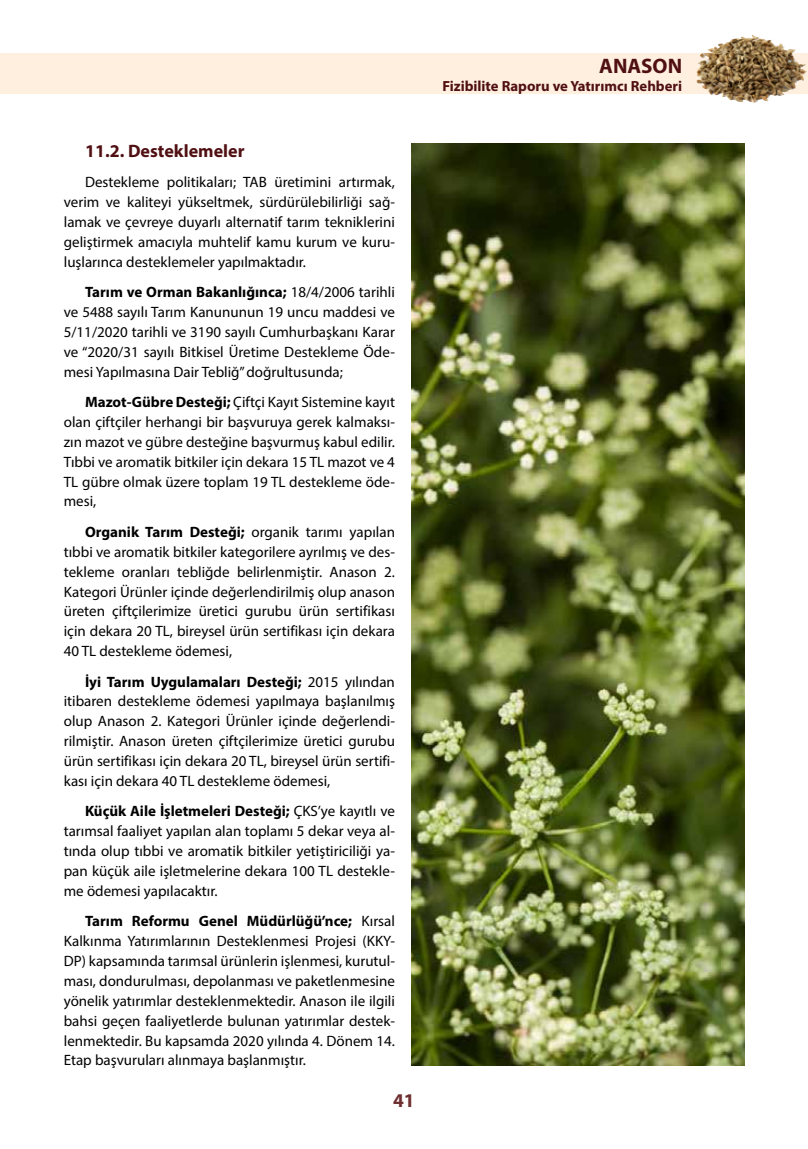
<style>
.page{position:relative;width:808px;height:1149px;background:#fff}
.page>*{position:absolute;margin:0;border:0;box-sizing:border-box;transform-origin:0 0}
.t1{font:700 21px "Myriad Pro";color:#501013}
.t2{font:700 19.5px "Myriad Pro";color:#6d2f2f}
.t3{font:700 18px "Myriad Pro";color:#501013}
.t4{font:15px/19.8px "Myriad Pro";color:#000;text-align:justify}
.t5{font:700 14.7px "Myriad Pro";color:#501013}
.s1{font-weight:700}
</style>
<div class="page">
<div style="left:0;top:53px;width:808px;height:41px;background:#feefdf"></div>
<img style="left:696px;top:36px;width:53px;height:45px">
<img style="left:411px;top:143px;width:333px;height:921px">
<p class="t3" style="left:85px;top:139px;width:161px">11.2. Desteklemeler</p>
<p class="t4" style="left:64px;top:172px;width:333px;text-indent:21px">Destekleme politikaları; TAB üretimini artırmak, verim ve kaliteyi yükseltmek, sürdürülebilirliği sağ&shy;lamak ve çevreye duyarlı alternatif tarım tekniklerini geliştirmek amacıyla muhtelif kamu kurum ve kuru&shy;luşlarınca desteklemeler yapılmaktadır.</p>
<p class="t4" style="left:64px;top:282px;width:333px;text-indent:21px"><span class="s1">Tarım ve Orman Bakanlığınca;</span> 18/4/2006 tarihli ve 5488 sayılı Tarım Kanununun 19 uncu maddesi ve 5/11/2020 tarihli ve 3190 sayılı Cumhurbaşkanı Karar ve “2020/31 sayılı Bitkisel Üretime Destekleme Öde&shy;mesi Yapılmasına Dair Tebliğ” doğrultusunda;</p>
<p class="t4" style="left:64px;top:392px;width:333px;text-indent:21px"><span class="s1">Mazot-Gübre Desteği;</span> Çiftçi Kayıt Sistemine kayıt olan çiftçiler herhangi bir başvuruya gerek kalmaksı&shy;zın mazot ve gübre desteğine başvurmuş kabul edilir.<br>Tıbbi ve aromatik bitkiler için dekara 15 TL mazot ve 4<br>TL gübre olmak üzere toplam 19 TL destekleme öde&shy;mesi,</p>
<p class="t4" style="left:64px;top:521px;width:333px;text-indent:21px"><span class="s1">Organik Tarım Desteği;</span> organik tarımı yapılan tıbbi ve aromatik bitkiler kategorilere ayrılmış ve des&shy;tekleme oranları tebliğde belirlenmiştir. Anason 2.<br>Kategori Ürünler içinde değerlendirilmiş olup anason üreten çiftçilerimize üretici gurubu ürün sertifikası için dekara 20 TL, bireysel ürün sertifikası için dekara 40 TL destekleme ödemesi,</p>
<p class="t4" style="left:64px;top:671px;width:333px;text-indent:21px"><span class="s1">İyi Tarım Uygulamaları Desteği;</span> 2015 yılından itibaren destekleme ödemesi yapılmaya başlanılmış olup Anason 2. Kategori Ürünler içinde değerlendi&shy;rilmiştir. Anason üreten çiftçilerimize üretici gurubu ürün sertifikası için dekara 20 TL, bireysel ürün sertifi&shy;kası için dekara 40 TL destekleme ödemesi,</p>
<p class="t4" style="left:64px;top:801px;width:333px;text-indent:21px"><span class="s1">Küçük Aile İşletmeleri Desteği;</span> ÇKS’ye kayıtlı ve tarımsal faaliyet yapılan alan toplamı 5 dekar veya al&shy;tında olup tıbbi ve aromatik bitkiler yetiştiriciliği ya&shy;pan küçük aile işletmelerine dekara 100 TL destekle&shy;me ödemesi yapılacaktır.</p>
<p class="t4" style="left:64px;top:910px;width:333px;text-indent:21px"><span class="s1">Tarım Reformu Genel Müdürlüğü’nce;</span> Kırsal Kalkınma Yatırımlarının Desteklenmesi Projesi (KKY-DP) kapsamında tarımsal ürünlerin işlenmesi, kurutul&shy;ması, dondurulması, depolanması ve paketlenmesine yönelik yatırımlar desteklenmektedir. Anason ile ilgili bahsi geçen faaliyetlerde bulunan yatırımlar destek&shy;lenmektedir. Bu kapsamda 2020 yılında 4. Dönem 14.<br>Etap başvuruları alınmaya başlanmıştır.</p>
<h2 class="t2" style="left:393px;top:1087px;width:23px">41</h2>
<h1 class="t1" style="left:599px;top:52px;width:84px">ANASON</h1>
<p class="t5" style="left:442px;top:76px;width:241px">Fizibilite Raporu ve Yatırımcı Rehberi</p>
</div>
